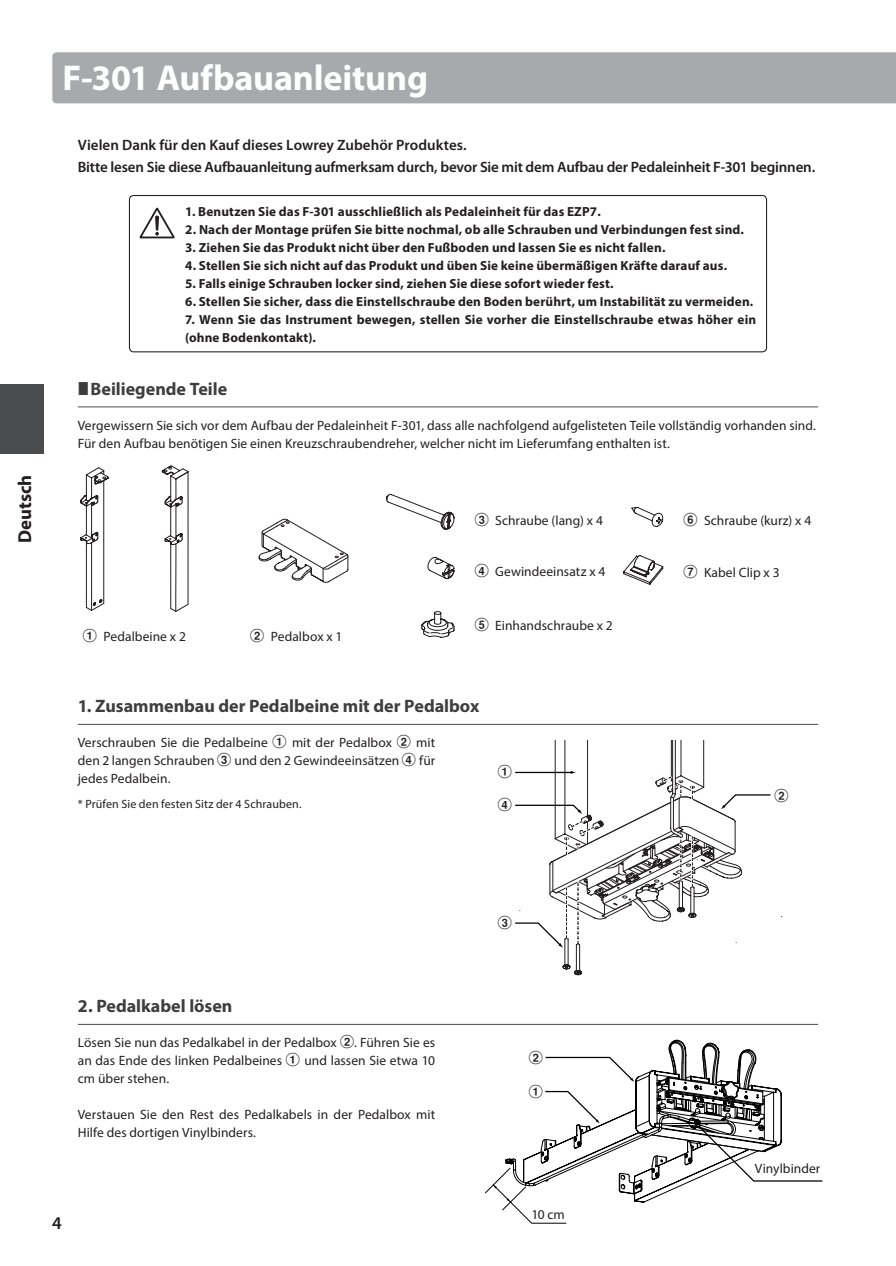
<style>
.page{position:relative;width:896px;height:1266px;background:#fff}
.page>*{position:absolute;margin:0;border:0;box-sizing:border-box;transform-origin:0 0}
._01_Section_Title{font:700 36px "Myriad Pro";letter-spacing:-.005em;color:#fff}
.t1{font:700 18.75px "Myriad Pro";color:#231f20}
._04_Body_Title{font:700 18px "Myriad Pro";color:#3e3e3f}
.Page_No__Left{font:600 18px "Myriad Pro";color:#231f20}
._03_Function_Explana{font:600 15px "Myriad Pro";letter-spacing:-.01em;color:#231f20}
._06_Body_Main_L-inde{font:13.5px/18px "Myriad Pro";letter-spacing:.005em;color:#231f20;text-align:justify}
._22_キャプション{font:13.5px "Circle Posi A";color:#231f20}
.t2{font:700 13.2px/18px "Myriad Pro";letter-spacing:.01em;color:#231f20}
._06_Body_Main_Note{font:12px "Myriad Pro";letter-spacing:.01em;color:#231f20}
.s1{font-family:"Circle Posi A"}
</style>
<div class="page">
<div style="left:0;top:384px;width:44px;height:69px;background:#4b4c4d"></div>
<div style="left:52px;top:52px;width:843px;height:51px;background:#a8a9ad"></div>
<hr style="left:78px;top:406px;width:740px;height:1px;background:#57585a">
<hr style="left:78px;top:724px;width:740px;height:1px;background:#57585a">
<hr style="left:78px;top:1023px;width:740px;height:1px;background:#57585a">
<div style="left:129px;top:195px;width:638px;height:157px;border:1px solid #231f20;border-radius:4px"></div>
<svg style="left:139px;top:208px;width:36px;height:30px"></svg>
<svg style="left:427px;top:557px;width:27px;height:22px"></svg>
<svg style="left:80px;top:467px;width:29px;height:144px"></svg>
<svg style="left:162px;top:465px;width:27px;height:147px"></svg>
<svg style="left:258px;top:518px;width:90px;height:64px"></svg>
<svg style="left:421px;top:611px;width:33px;height:27px"></svg>
<svg style="left:386px;top:494px;width:68px;height:36px"></svg>
<svg style="left:631px;top:507px;width:32px;height:20px"></svg>
<svg style="left:623px;top:555px;width:40px;height:30px"></svg>
<svg style="left:505px;top:1039px;width:318px;height:163px"></svg>
<svg style="left:515px;top:740px;width:256px;height:235px"></svg>
<h2 class="t1" style="left:12px;top:543px;width:70px;rotate:-90deg">Deutsch</h2>
<p class="_01_Section_Title" style="left:62px;top:54px;width:367px">F-301 Aufbauanleitung</p>
<p class="_03_Function_Explana" style="left:78px;top:137px;width:390px">Vielen Dank für den Kauf dieses Lowrey Zubehör Produktes.</p>
<p class="_03_Function_Explana" style="left:78px;top:159px;width:738px">Bitte lesen Sie diese Aufbauanleitung aufmerksam durch, bevor Sie mit dem Aufbau der Pedaleinheit F-301 beginnen.</p>
<p class="t2" style="left:185px;top:202px;width:417px">1. Benutzen Sie das F-301 ausschließlich als Pedaleinheit für das EZP7.</p>
<p class="t2" style="left:185px;top:220px;width:560px">2. Nach der Montage prüfen Sie bitte nochmal, ob alle Schrauben und Verbindungen fest sind.</p>
<p class="t2" style="left:185px;top:238px;width:481px">3. Ziehen Sie das Produkt nicht über den Fußboden und lassen Sie es nicht fallen.</p>
<p class="t2" style="left:185px;top:256px;width:543px">4. Stellen Sie sich nicht auf das Produkt und üben Sie keine übermäßigen Kräfte darauf aus.</p>
<p class="t2" style="left:185px;top:274px;width:430px">5. Falls einige Schrauben locker sind, ziehen Sie diese sofort wieder fest.</p>
<p class="t2" style="left:185px;top:292px;width:569px">6. Stellen Sie sicher, dass die Einstellschraube den Boden berührt, um Instabilität zu vermeiden.</p>
<p class="t2" style="left:185px;top:310px;width:572px">7. Wenn Sie das Instrument bewegen, stellen Sie vorher die Einstellschraube etwas höher ein (ohne Bodenkontakt).</p>
<p class="_04_Body_Title" style="left:91px;top:377px;width:138px">Beiliegende Teile</p>
<p class="_06_Body_Main_L-inde" style="left:78px;top:416px;width:739px">Vergewissern Sie sich vor dem Aufbau der Pedaleinheit F-301, dass alle nachfolgend aufgelisteten Teile vollständig vorhanden sind.</p>
<p class="_06_Body_Main_L-inde" style="left:78px;top:434px;width:593px">Für den Aufbau benötigen Sie einen Kreuzschraubendreher, welcher nicht im Lieferumfang enthalten ist.</p>
<p class="_06_Body_Main_L-inde" style="left:475px;top:511px;width:130px"><span class="s1">C</span> Schraube (lang) x 4</p>
<p class="_06_Body_Main_L-inde" style="left:83px;top:627px;width:104px"><span class="s1">A</span> Pedalbeine x 2</p>
<p class="_06_Body_Main_L-inde" style="left:250px;top:627px;width:94px"><span class="s1">B</span> Pedalbox x 1</p>
<p class="_06_Body_Main_L-inde" style="left:475px;top:562px;width:132px"><span class="s1">D</span> Gewindeeinsatz x 4</p>
<p class="_06_Body_Main_L-inde" style="left:475px;top:616px;width:140px"><span class="s1">E</span> Einhandschraube x 2</p>
<p class="_04_Body_Title" style="left:78px;top:694px;width:403px">1. Zusammenbau der Pedalbeine mit der Pedalbox</p>
<p class="_06_Body_Main_L-inde" style="left:78px;top:733px;width:359px">Verschrauben Sie die Pedalbeine <span class="s1">A</span> mit der Pedalbox <span class="s1">B</span> mit den 2 langen Schrauben <span class="s1">C</span> und den 2 Gewindeeinsätzen <span class="s1">D</span> für jedes Pedalbein.</p>
<p class="_06_Body_Main_Note" style="left:78px;top:796px;width:225px">* Prüfen Sie den festen Sitz der 4 Schrauben.</p>
<p class="_22_キャプション" style="left:498px;top:765px;width:16px">A</p>
<p class="_22_キャプション" style="left:498px;top:798px;width:16px">D</p>
<p class="_06_Body_Main_L-inde" style="left:683px;top:511px;width:129px"><span class="s1">F</span> Schraube (kurz) x 4</p>
<p class="_06_Body_Main_L-inde" style="left:683px;top:563px;width:98px"><span class="s1">G</span> Kabel Clip x 3</p>
<p class="_22_キャプション" style="left:774px;top:788px;width:16px">B</p>
<p class="_04_Body_Title" style="left:78px;top:994px;width:156px">2. Pedalkabel lösen</p>
<p class="_06_Body_Main_L-inde" style="left:78px;top:1033px;width:359px">Lösen Sie nun das Pedalkabel in der Pedalbox <span class="s1">B</span>. Führen Sie es an das Ende des linken Pedalbeines <span class="s1">A</span> und lassen Sie etwa 10 cm über stehen.</p>
<p class="_06_Body_Main_L-inde" style="left:78px;top:1105px;width:359px">Verstauen Sie den Rest des Pedalkabels in der Pedalbox mit<br>Hilfe des dortigen Vinylbinders.</p>
<p class="Page_No__Left" style="left:52px;top:1212px;width:11px">4</p>
<p class="_22_キャプション" style="left:498px;top:915px;width:16px">C</p>
<p class="_22_キャプション" style="left:529px;top:1050px;width:16px">B</p>
<p class="_22_キャプション" style="left:529px;top:1084px;width:16px">A</p>
<p class="_06_Body_Main_L-inde" style="left:531px;top:1204px;width:35px">10 cm</p>
<p class="_06_Body_Main_L-inde" style="left:755px;top:1159px;width:67px">Vinylbinder</p>
</div>
